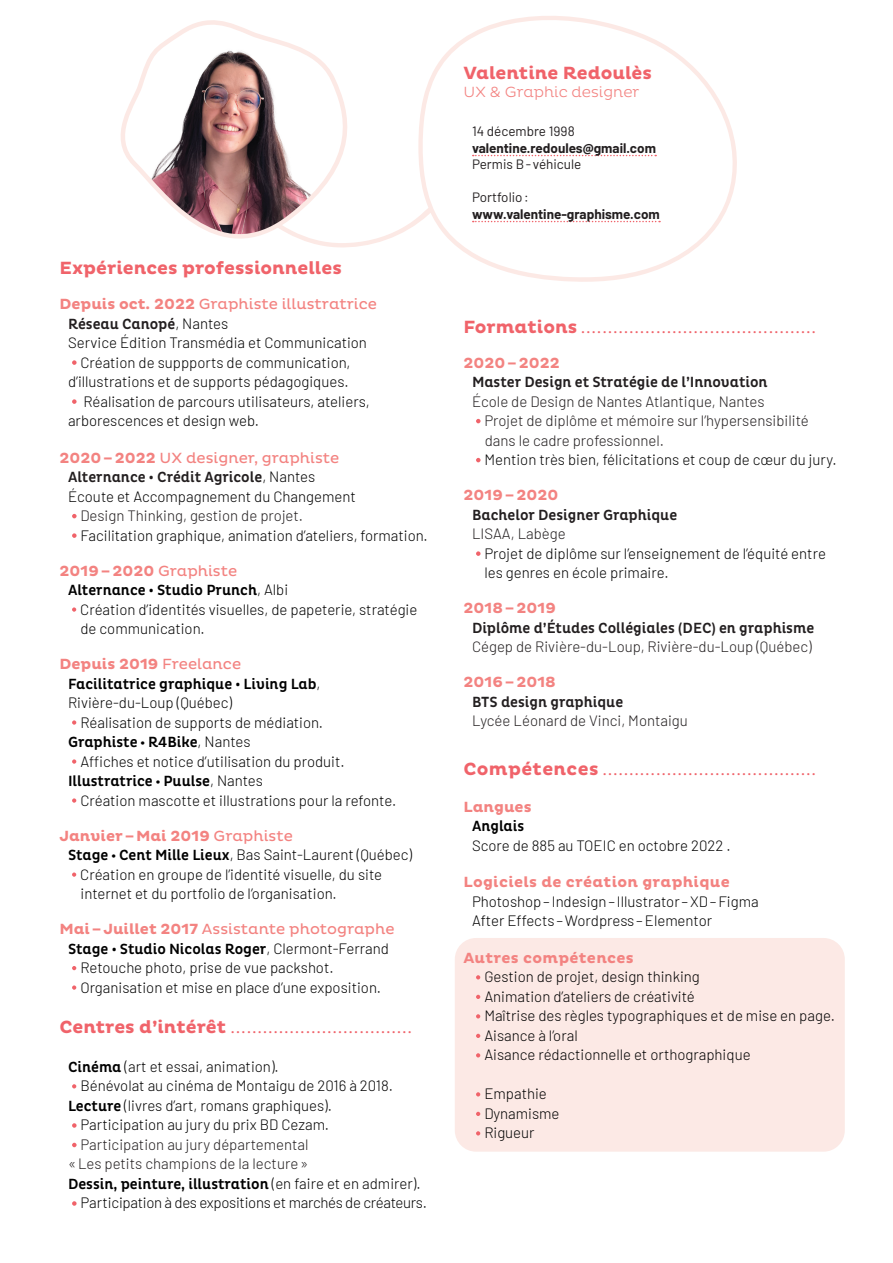
<style>
.page{position:relative;width:893px;height:1263px;background:#fff}
.page>*{position:absolute;margin:0;border:0;box-sizing:border-box;transform-origin:0 0}
.t1{font:700 18px "Pluto";color:#f0636a}
.t2{font:300 15px/19.5px "Barlow";color:#000}
.t3{font:300 15px/19.5px "Barlow";color:#231f20}
.t4{font:500 15px "Pluto Cond";color:#000}
.t5{font:500 15px "Pluto Cond";color:#231f20}
.t6{font:700 15px "Pluto";color:#f38381}
.t7{font:15px "Pluto";color:#f38381}
.t8{font:300 15px "Barlow";letter-spacing:-.02em;color:#000}
.t9{font:700 15px "Pluto";letter-spacing:.02em;color:#f38381}
.t10{font:300 15px "Pluto";color:#f38381}
.t11{font:700 13.5px "Barlow";color:#231f20}
.t12{font:13.5px "Barlow";color:#231f20}
.t13{font:700 10.5px "Pluto";color:#f0636a}
.s1{font-weight:700}
.s2{font-family:"Barlow";font-weight:300;color:#000}
.s3{font-weight:400}
.s4{font-family:"Barlow";font-weight:300}
.s5{font-family:"Pluto Cond";font-weight:500}
.s6{font-size:18px}
</style>
<div class="page">
<div style="left:455px;top:938px;width:390px;height:214px;background:#fce9e5;border-radius:21px"></div>
<svg style="left:368px;top:16px;width:369px;height:266px"></svg>
<svg style="left:473px;top:155px;width:183px;height:1px"></svg>
<svg style="left:473px;top:221px;width:187px;height:1px"></svg>
<svg style="left:121px;top:20px;width:247px;height:228px"></svg>
<svg style="left:476px;top:419px;width:5px;height:4px"></svg>
<svg style="left:476px;top:458px;width:5px;height:4px"></svg>
<svg style="left:476px;top:551px;width:5px;height:5px"></svg>
<svg style="left:476px;top:975px;width:4px;height:4px"></svg>
<svg style="left:476px;top:995px;width:4px;height:4px"></svg>
<svg style="left:476px;top:1014px;width:4px;height:4px"></svg>
<svg style="left:476px;top:1034px;width:4px;height:4px"></svg>
<svg style="left:476px;top:1053px;width:4px;height:4px"></svg>
<svg style="left:476px;top:1092px;width:4px;height:4px"></svg>
<svg style="left:476px;top:1112px;width:4px;height:4px"></svg>
<svg style="left:476px;top:1131px;width:4px;height:4px"></svg>
<svg style="left:72px;top:360px;width:5px;height:5px"></svg>
<svg style="left:72px;top:399px;width:5px;height:5px"></svg>
<svg style="left:72px;top:514px;width:5px;height:4px"></svg>
<svg style="left:72px;top:533px;width:5px;height:5px"></svg>
<svg style="left:72px;top:607px;width:4px;height:5px"></svg>
<svg style="left:72px;top:720px;width:4px;height:5px"></svg>
<svg style="left:72px;top:759px;width:4px;height:5px"></svg>
<svg style="left:72px;top:798px;width:4px;height:5px"></svg>
<svg style="left:72px;top:872px;width:4px;height:5px"></svg>
<svg style="left:72px;top:966px;width:4px;height:4px"></svg>
<svg style="left:72px;top:985px;width:4px;height:5px"></svg>
<svg style="left:72px;top:1084px;width:4px;height:4px"></svg>
<svg style="left:72px;top:1123px;width:5px;height:5px"></svg>
<svg style="left:72px;top:1143px;width:5px;height:4px"></svg>
<svg style="left:72px;top:1201px;width:5px;height:5px"></svg>
<p class="t1" style="left:60px;top:258px;width:284px">Expériences professionnelles</p>
<p class="t7" style="left:60px;top:295px;width:319px"><span class="s1">Depuis oct. 2022</span> Graphiste illustratrice</p>
<p class="t5" style="left:68px;top:315px;width:162px">Réseau Canopé<span class="s2">, Nantes</span></p>
<p class="t2" style="left:68px;top:332px;width:300px">Service Édition Transmédia et Communication</p>
<p class="t2" style="left:80px;top:351px;width:272px">Création de suppports de communication,</p>
<p class="t2" style="left:68px;top:371px;width:282px">d’illustrations et de supports pédagogiques.</p>
<p class="t2" style="left:83px;top:390px;width:288px">Réalisation de parcours utilisateurs, ateliers,</p>
<p class="t2" style="left:68px;top:410px;width:193px">arborescences et design web.</p>
<p class="t7" style="left:60px;top:449px;width:281px"><span class="s1">2020–2022</span> UX designer, graphiste</p>
<p class="t5" style="left:68px;top:468px;width:249px">Alternance • Crédit Agricole<span class="s2">, Nantes</span></p>
<p class="t2" style="left:68px;top:485px;width:289px">Écoute et Accompagnement du Changement</p>
<p class="t3" style="left:80px;top:505px;width:224px">Design Thinking, gestion de projet.</p>
<p class="t2" style="left:80px;top:524px;width:349px">Facilitation graphique, animation d’ateliers, formation.</p>
<p class="t6" style="left:60px;top:562px;width:179px">2019–2020 <span class="s3">Graphiste</span></p>
<p class="t4" style="left:68px;top:581px;width:222px">Alternance • Studio Prunch<span class="s4">, Albi</span></p>
<p class="t2" style="left:80px;top:598px;width:339px">Création d’identités visuelles, de papeterie, stratégie de communication.</p>
<p class="t6" style="left:60px;top:655px;width:183px">Depuis 2019 <span class="s3">Freelance</span></p>
<p class="t4" style="left:68px;top:675px;width:254px">Facilitatrice graphique • Living Lab<span class="s4">,</span></p>
<p class="t2" style="left:80px;top:692px;width:244px;text-indent:-12px">Rivière-du-Loup (Québec)<br>Réalisation de supports de médiation.</p>
<p class="t4" style="left:68px;top:733px;width:184px">Graphiste <span class="s4">•</span> R4Bike<span class="s4">, Nantes</span></p>
<p class="t2" style="left:80px;top:750px;width:266px">Affiches et notice d’utilisation du produit.</p>
<p class="t4" style="left:68px;top:772px;width:196px">Illustratrice <span class="s4">•</span> Puulse<span class="s4">, Nantes</span></p>
<p class="t2" style="left:80px;top:789px;width:317px">Création mascotte et illustrations pour la refonte.</p>
<p class="t6" style="left:60px;top:827px;width:235px">Janvier–Mai 2019 <span class="s3">Graphiste</span></p>
<p class="t2" style="left:80px;top:844px;width:333px;text-indent:-12px"><span class="s5">Stage</span> • <span class="s5">Cent Mille Lieux</span>, Bas Saint-Laurent (Québec)<br>Création en groupe de l’identité visuelle, du site internet et du portfolio de l’organisation.</p>
<p class="t7" style="left:60px;top:920px;width:336px"><span class="s1">Mai–Juillet 2017</span> Assistante photographe</p>
<p class="t4" style="left:68px;top:940px;width:322px">Stage • Studio Nicolas Roger<span class="s4">, Clermont-Ferrand</span></p>
<p class="t2" style="left:80px;top:957px;width:302px">Retouche photo, prise de vue packshot.<br>Organisation et mise en place d’une exposition.</p>
<p class="t13" style="left:60px;top:1023px;width:354px"><span class="s6">Centres d’intérêt</span> ..................................</p>
<p class="t2" style="left:68px;top:1056px;width:212px"><span class="s5">Cinéma</span> (art et essai, animation).</p>
<p class="t2" style="left:80px;top:1075px;width:314px">Bénévolat au cinéma de Montaigu de 2016 à 2018.</p>
<p class="t2" style="left:68px;top:1095px;width:265px"><span class="s5">Lecture</span> (livres d’art, romans graphiques).</p>
<p class="t2" style="left:80px;top:1114px;width:250px">Participation au jury du prix BD Cezam.</p>
<p class="t3" style="left:68px;top:1134px;width:242px;text-align:right">Participation au jury départemental «Les petits champions de la lecture»</p>
<p class="t4" style="left:68px;top:1175px;width:354px">Dessin, peinture, illustration <span class="s4">(en faire et en admirer).</span></p>
<p class="t8" style="left:80px;top:1192px;width:348px">Participation à des expositions et marchés de créateurs.</p>
<p class="t1" style="left:463px;top:63px;width:190px">Valentine Redoulès</p>
<p class="t10" style="left:464px;top:84px;width:177px">UX &amp; Graphic designer</p>
<p class="t12" style="left:472px;top:121px;width:104px">14 décembre 1998</p>
<p class="t11" style="left:472px;top:138px;width:185px">valentine.redoules@gmail.com</p>
<p class="t12" style="left:472px;top:154px;width:111px">Permis B- véhicule</p>
<p class="t12" style="left:472px;top:187px;width:58px">Portfolio:</p>
<p class="t11" style="left:472px;top:204px;width:189px">www.valentine-graphisme.com</p>
<p class="t13" style="left:463px;top:323px;width:354px"><span class="s6">Formations</span> ............................................</p>
<p class="t6" style="left:463px;top:354px;width:98px">2020–2022</p>
<p class="t5" style="left:472px;top:373px;width:297px">Master Design et Stratégie de l’Innovation</p>
<p class="t3" style="left:484px;top:390px;width:326px;text-indent:-12px">École de Design de Nantes Atlantique, Nantes<br>Projet de diplôme et mémoire sur l’hypersensibilité dans le cadre professionnel.</p>
<p class="t2" style="left:484px;top:449px;width:354px">Mention très bien, félicitations et coup de cœur du jury.</p>
<p class="t6" style="left:463px;top:486px;width:96px">2019–2020</p>
<p class="t5" style="left:472px;top:506px;width:207px">Bachelor Designer Graphique</p>
<p class="t3" style="left:472px;top:523px;width:95px">LISAA, Labège</p>
<p class="t2" style="left:484px;top:542px;width:343px">Projet de diplôme sur l’enseignement de l’équité entre les genres en école primaire.</p>
<p class="t6" style="left:463px;top:599px;width:94px">2018–2019</p>
<p class="t5" style="left:472px;top:619px;width:344px">Diplôme d’Études Collégiales (DEC) en graphisme</p>
<p class="t3" style="left:472px;top:636px;width:341px">Cégep de Rivière-du-Loup, Rivière-du-Loup (Québec)</p>
<p class="t6" style="left:463px;top:673px;width:94px">2016–2018</p>
<p class="t5" style="left:472px;top:693px;width:153px">BTS design graphique</p>
<p class="t3" style="left:472px;top:710px;width:217px">Lycée Léonard de Vinci, Montaigu</p>
<p class="t13" style="left:463px;top:766px;width:354px"><span class="s6">Compétences</span> ........................................</p>
<p class="t6" style="left:463px;top:798px;width:70px">Langues</p>
<p class="t4" style="left:472px;top:818px;width:54px">Anglais</p>
<p class="t2" style="left:472px;top:835px;width:260px">Score de 885 au TOEIC en octobre 2022 .</p>
<p class="t9" style="left:463px;top:874px;width:268px">Logiciels de création graphique</p>
<p class="t2" style="left:472px;top:891px;width:288px">Photoshop– Indesign– Illustrator –XD–Figma<br>After Effects –Wordpress –Elementor</p>
<p class="t9" style="left:463px;top:949px;width:172px">Autres compétences</p>
<p class="t2" style="left:484px;top:966px;width:352px">Gestion de projet, design thinking<br>Animation d’ateliers de créativité<br>Maîtrise des règles typographiques et de mise en page.<br>Aisance à l’oral<br>Aisance rédactionnelle et orthographique</p>
<p class="t2" style="left:484px;top:1083px;width:77px">Empathie<br>Dynamisme<br>Rigueur</p>
</div>
